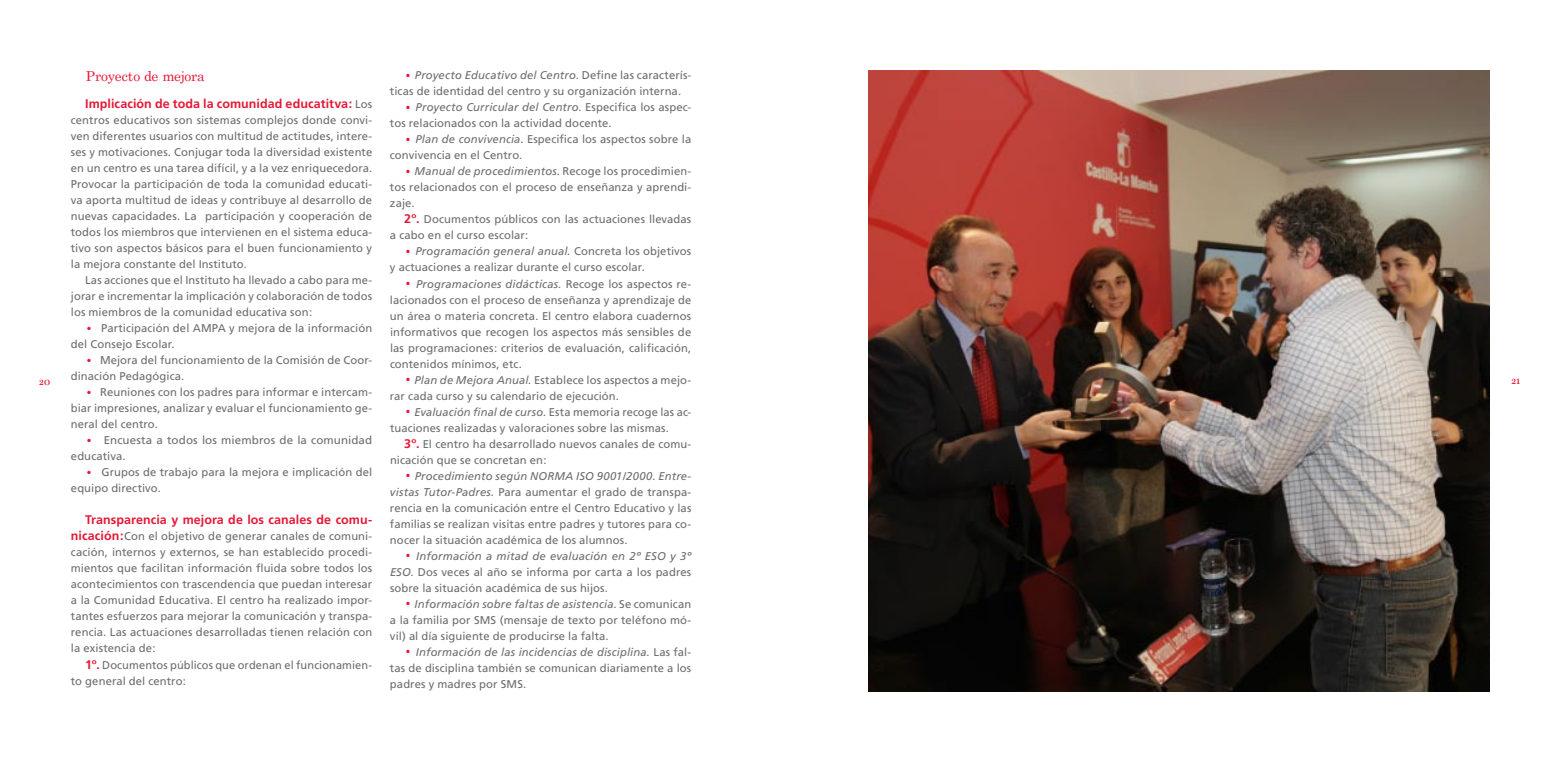
<style>
.page{position:relative;width:1560px;height:780px;background:#fff}
.page>*{position:absolute;margin:0;border:0;box-sizing:border-box;transform-origin:0 0}
.t1{font:28.12px "Frutiger";color:#e51836}
.t2{font:13.75px "Century Schoolbook";letter-spacing:-.015em;color:#e51836}
.t3{font:700 12.5px "Frutiger";letter-spacing:.005em;color:#e51836}
.t4{font:11.25px/16px "Frutiger";letter-spacing:.005em;color:#6c6d70}
.t5{font:11.25px "Plantagenet Cherokee";color:#e51836}
.s1{font-style:italic}
.s2{font-weight:400;font-size:11.25px;color:#6c6d70}
.s3{font-weight:700;font-size:12.5px;color:#e51836}
</style>
<div class="page">
<img style="left:868px;top:70px;width:622px;height:622px">
<p class="t4" style="left:390px;top:67px;width:303px;text-indent:25px"><span class="s1">Proyecto Educativo del Centro</span>. Define las caracterís&shy;ticas de identidad del centro y su organización interna.</p>
<h1 class="t1" style="left:404px;top:89px;width:9px">·</h1>
<p class="t2" style="left:86px;top:67px;width:121px">Proyecto de mejora</p>
<h1 class="t1" style="left:404px;top:57px;width:9px">·</h1>
<p class="t3" style="left:85px;top:96px;width:288px">Implicación de toda la comunidad educatitva: <span class="s2">Los</span></p>
<p class="t4" style="left:71px;top:112px;width:303px;text-align:justify">centros educativos son sistemas complejos donde convi&shy;ven diferentes usuarios con multitud de actitudes, intere&shy;ses y motivaciones. Conjugar toda la diversidad existente en un centro es una tarea difícil, y a la vez enriquecedora.<br>Provocar la participación de toda la comunidad educati&shy;va aporta multitud de ideas y contribuye al desarrollo de nuevas capacidades. La participación y cooperación de todos los miembros que intervienen en el sistema educa&shy;tivo son aspectos básicos para el buen funcionamiento y la mejora constante del Instituto.</p>
<p class="t4" style="left:71px;top:272px;width:303px;text-align:justify;text-indent:14px">Las acciones que el Instituto ha llevado a cabo para me&shy;jorar e incrementar la implicación y colaboración de todos los miembros de la comunidad educativa son:</p>
<h1 class="t1" style="left:85px;top:310px;width:9px">·</h1>
<p class="t4" style="left:390px;top:99px;width:303px;text-indent:26px"><span class="s1">Proyecto Curricular del Centro</span>. Especifica los aspec&shy;tos relacionados con la actividad docente.</p>
<h1 class="t1" style="left:404px;top:121px;width:9px">·</h1>
<p class="t4" style="left:390px;top:131px;width:303px;text-indent:26px"><span class="s1">Plan de convivencia</span>. Especifica los aspectos sobre la convivencia en el Centro.</p>
<h1 class="t1" style="left:404px;top:153px;width:9px">·</h1>
<p class="t4" style="left:390px;top:163px;width:303px;text-align:justify;text-indent:25px"><span class="s1">Manual de procedimientos</span>. Recoge los procedimien&shy;tos relacionados con el proceso de enseñanza y aprendi&shy;zaje.</p>
<p class="t4" style="left:390px;top:211px;width:303px;text-indent:14px"><span class="s3">2º.</span> Documentos públicos con las actuaciones llevadas a cabo en el curso escolar:</p>
<h1 class="t1" style="left:404px;top:233px;width:9px">·</h1>
<p class="t4" style="left:390px;top:243px;width:303px;text-indent:25px"><span class="s1">Programación general anual.</span> Concreta los objetivos y actuaciones a realizar durante el curso escolar.</p>
<h1 class="t1" style="left:404px;top:265px;width:9px">·</h1>
<p class="t4" style="left:390px;top:275px;width:303px;text-align:justify;text-indent:26px"><span class="s1">Programaciones didácticas.</span> Recoge los aspectos re&shy;lacionados con el proceso de enseñanza y aprendizaje de un área o materia concreta. El centro elabora cuadernos informativos que recogen los aspectos más sensibles de las programaciones: criterios de evaluación, calificación, contenidos mínimos, etc.</p>
<h1 class="t1" style="left:404px;top:361px;width:9px">·</h1>
<p class="t4" style="left:71px;top:320px;width:303px;text-indent:30px">Participación del AMPA y mejora de la información del Consejo Escolar.</p>
<h1 class="t1" style="left:85px;top:342px;width:9px">·</h1>
<p class="t4" style="left:71px;top:352px;width:303px;text-indent:29px">Mejora del funcionamiento de la Comisión de Coor&shy;dinación Pedagógica.</p>
<h1 class="t1" style="left:85px;top:374px;width:9px">·</h1>
<p class="t4" style="left:390px;top:371px;width:303px;text-indent:25px"><span class="s1">Plan de Mejora Anual.</span> Establece los aspectos a mejo&shy;rar cada curso y su calendario de ejecución.</p>
<h1 class="t1" style="left:404px;top:393px;width:9px">·</h1>
<p class="t5" style="left:39px;top:374px;width:13px">20</p>
<p class="t5" style="left:1511px;top:374px;width:10px">21</p>
<p class="t4" style="left:71px;top:384px;width:303px;text-align:justify;text-indent:29px">Reuniones con los padres para informar e intercam&shy;biar impresiones, analizar y evaluar el funcionamiento ge&shy;neral del centro.</p>
<h1 class="t1" style="left:85px;top:422px;width:10px">·</h1>
<p class="t4" style="left:390px;top:403px;width:303px;text-indent:24px"><span class="s1">Evaluación final de curso.</span> Esta memoria recoge las ac&shy;tuaciones realizadas y valoraciones sobre las mismas.</p>
<p class="t4" style="left:390px;top:435px;width:303px;text-indent:14px"><span class="s3">3º.</span> El centro ha desarrollado nuevos canales de comu&shy;nicación que se concretan en:</p>
<h1 class="t1" style="left:404px;top:457px;width:9px">·</h1>
<p class="t4" style="left:71px;top:432px;width:303px;text-indent:33px">Encuesta a todos los miembros de la comunidad educativa.</p>
<h1 class="t1" style="left:85px;top:454px;width:9px">·</h1>
<p class="t4" style="left:71px;top:464px;width:303px;text-indent:31px">Grupos de trabajo para la mejora e implicación del equipo directivo.</p>
<p class="t3" style="left:85px;top:512px;width:289px">Transparencia y mejora de los canales de comu-</p>
<p class="t4" style="left:71px;top:528px;width:303px;text-align:justify"><span class="s3">nicación:</span>Con el objetivo de generar canales de comuni&shy;cación, internos y externos, se han establecido procedi&shy;mientos que facilitan información fluida sobre todos los acontecimientos con trascendencia que puedan interesar a la Comunidad Educativa. El centro ha realizado impor&shy;tantes esfuerzos para mejorar la comunicación y transpa&shy;rencia. Las actuaciones desarrolladas tienen relación con la existencia de:</p>
<p class="t4" style="left:71px;top:656px;width:303px;text-indent:14px"><span class="s3">1º.</span> Documentos públicos que ordenan el funcionamien&shy;to general del centro:</p>
<p class="t4" style="left:390px;top:467px;width:303px;text-align:justify;text-indent:25px"><span class="s1">Procedimiento según NORMA ISO 9001/2000. Entre&shy;vistas Tutor-Padres.</span> Para aumentar el grado de transpa&shy;rencia en la comunicación entre el Centro Educativo y las familias se realizan visitas entre padres y tutores para co&shy;nocer la situación académica de los alumnos.</p>
<h1 class="t1" style="left:404px;top:537px;width:9px">·</h1>
<p class="t4" style="left:390px;top:547px;width:303px;text-align:justify;text-indent:26px"><span class="s1">Información a mitad de evaluación en 2º ESO y 3º ESO</span>. Dos veces al año se informa por carta a los padres sobre la situación académica de sus hijos.</p>
<h1 class="t1" style="left:404px;top:585px;width:9px">·</h1>
<p class="t4" style="left:390px;top:595px;width:303px;text-align:justify;text-indent:25px"><span class="s1">Información sobre faltas de asistencia</span>. Se comunican a la familia por SMS (mensaje de texto por teléfono mó&shy;vil) al día siguiente de producirse la falta.</p>
<h1 class="t1" style="left:404px;top:633px;width:9px">·</h1>
<p class="t4" style="left:390px;top:643px;width:303px;text-align:justify;text-indent:26px"><span class="s1">Información de las incidencias de disciplina.</span> Las fal&shy;tas de disciplina también se comunican diariamente a los padres y madres por SMS.</p>
</div>
